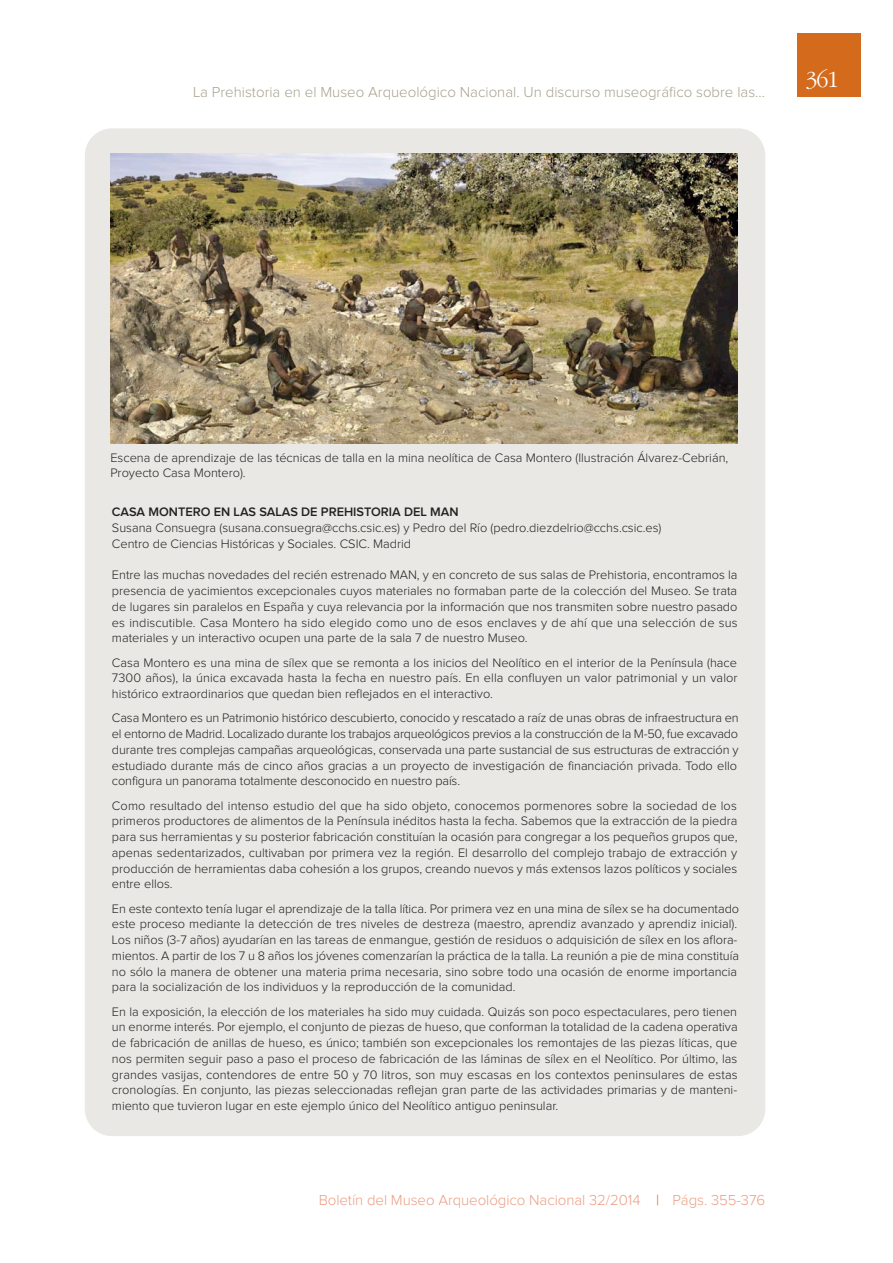
<style>
.page{position:relative;width:893px;height:1263px;background:#fff}
.page>*{position:absolute;margin:0;border:0;box-sizing:border-box;transform-origin:0 0}
.t1{font:300 24px "ITC Garamond Std";color:#fff}
.t2{font:300 15px "Proxima Nova";color:#a8a38e}
.t3{font:300 15px "Proxima Nova";letter-spacing:-.005em;color:#ec9e84}
.t4{font:300 12.75px/15.8px "Proxima Nova";color:#232021;text-align:justify}
.t5{font:600 12.75px "Proxima Nova";color:#232021}
.s1{color:#e05517}
</style>
<div class="page">
<div style="left:797px;top:33px;width:64px;height:64px;background:#d36a1c"></div>
<div style="left:85px;top:128px;width:680px;height:1008px;background:#e9e8e4"></div>
<img style="left:110px;top:153px;width:628px;height:291px">
<p class="t2" style="left:193px;top:85px;width:573px">La Prehistoria en el Museo Arqueológico Nacional. Un discurso museográfico sobre las…</p>
<h1 class="t1" style="left:805px;top:70px;width:35px">361</h1>
<p class="t4" style="left:110px;top:450px;width:619px">Escena de aprendizaje de las técnicas de talla en la mina neolítica de Casa Montero (Ilustración Álvarez-Cebrián,<br>Proyecto Casa Montero).</p>
<p class="t5" style="left:112px;top:506px;width:348px">CASA MONTERO EN LAS SALAS DE PREHISTORIA DEL MAN</p>
<p class="t4" style="left:112px;top:521px;width:551px">Susana Consuegra (susana.consuegra@cchs.csic.es) y Pedro del Río (pedro.diezdelrio@cchs.csic.es)<br>Centro de Ciencias Históricas y Sociales. CSIC. Madrid</p>
<p class="t4" style="left:112px;top:568px;width:627px">Entre las muchas novedades del recién estrenado MAN, y en concreto de sus salas de Prehistoria, encontramos la presencia de yacimientos excepcionales cuyos materiales no formaban parte de la colección del Museo. Se trata de lugares sin paralelos en España y cuya relevancia por la información que nos transmiten sobre nuestro pasado es indiscutible. Casa Montero ha sido elegido como uno de esos enclaves y de ahí que una selección de sus materiales y un interactivo ocupen una parte de la sala 7 de nuestro Museo.</p>
<p class="t4" style="left:112px;top:655px;width:627px">Casa Montero es una mina de sílex que se remonta a los inicios del Neolítico en el interior de la Península (hace 7300 años), la única excavada hasta la fecha en nuestro país. En ella confluyen un valor patrimonial y un valor histórico extraordinarios que quedan bien reflejados en el interactivo.</p>
<p class="t4" style="left:112px;top:711px;width:628px">Casa Montero es un Patrimonio histórico descubierto, conocido y rescatado a raíz de unas obras de infraestructura en el entorno de Madrid. Localizado durante los trabajos arqueológicos previos a la construcción de la M-50, fue excavado durante tres complejas campañas arqueológicas, conservada una parte sustancial de sus estructuras de extracción y estudiado durante más de cinco años gracias a un proyecto de investigación de financiación privada. Todo ello configura un panorama totalmente desconocido en nuestro país.</p>
<p class="t4" style="left:112px;top:798px;width:627px">Como resultado del intenso estudio del que ha sido objeto, conocemos pormenores sobre la sociedad de los primeros productores de alimentos de la Península inéditos hasta la fecha. Sabemos que la extracción de la piedra para sus herramientas y su posterior fabricación constituían la ocasión para congregar a los pequeños grupos que, apenas sedentarizados, cultivaban por primera vez la región. El desarrollo del complejo trabajo de extracción y producción de herramientas daba cohesión a los grupos, creando nuevos y más extensos lazos políticos y sociales entre ellos.</p>
<p class="t4" style="left:112px;top:901px;width:629px;text-align:left">En este contexto tenía lugar el aprendizaje de la talla lítica. Por primera vez en una mina de sílex se ha documentado este proceso mediante la detección de tres niveles de destreza (maestro, aprendiz avanzado y aprendiz inicial).<br>Los niños (3-7 años) ayudarían en las tareas de enmangue, gestión de residuos o adquisición de sílex en los aflora&shy;mientos. A partir de los 7 u 8 años los jóvenes comenzarían la práctica de la talla. La reunión a pie de mina constituía no sólo la manera de obtener una materia prima necesaria, sino sobre todo una ocasión de enorme importancia para la socialización de los individuos y la reproducción de la comunidad.</p>
<p class="t4" style="left:112px;top:1004px;width:627px">En la exposición, la elección de los materiales ha sido muy cuidada. Quizás son poco espectaculares, pero tienen un enorme interés. Por ejemplo, el conjunto de piezas de hueso, que conforman la totalidad de la cadena operativa de fabricación de anillas de hueso, es único; también son excepcionales los remontajes de las piezas líticas, que nos permiten seguir paso a paso el proceso de fabricación de las láminas de sílex en el Neolítico. Por último, las grandes vasijas, contendores de entre 50 y 70 litros, son muy escasas en los contextos peninsulares de estas cronologías. En conjunto, las piezas seleccionadas reflejan gran parte de las actividades primarias y de manteni&shy;miento que tuvieron lugar en este ejemplo único del Neolítico antiguo peninsular.</p>
<p class="t3" style="left:319px;top:1193px;width:448px">Boletín del Museo Arqueológico Nacional 32/2014 <span class="s1">|</span> Págs. 355-376</p>
</div>
